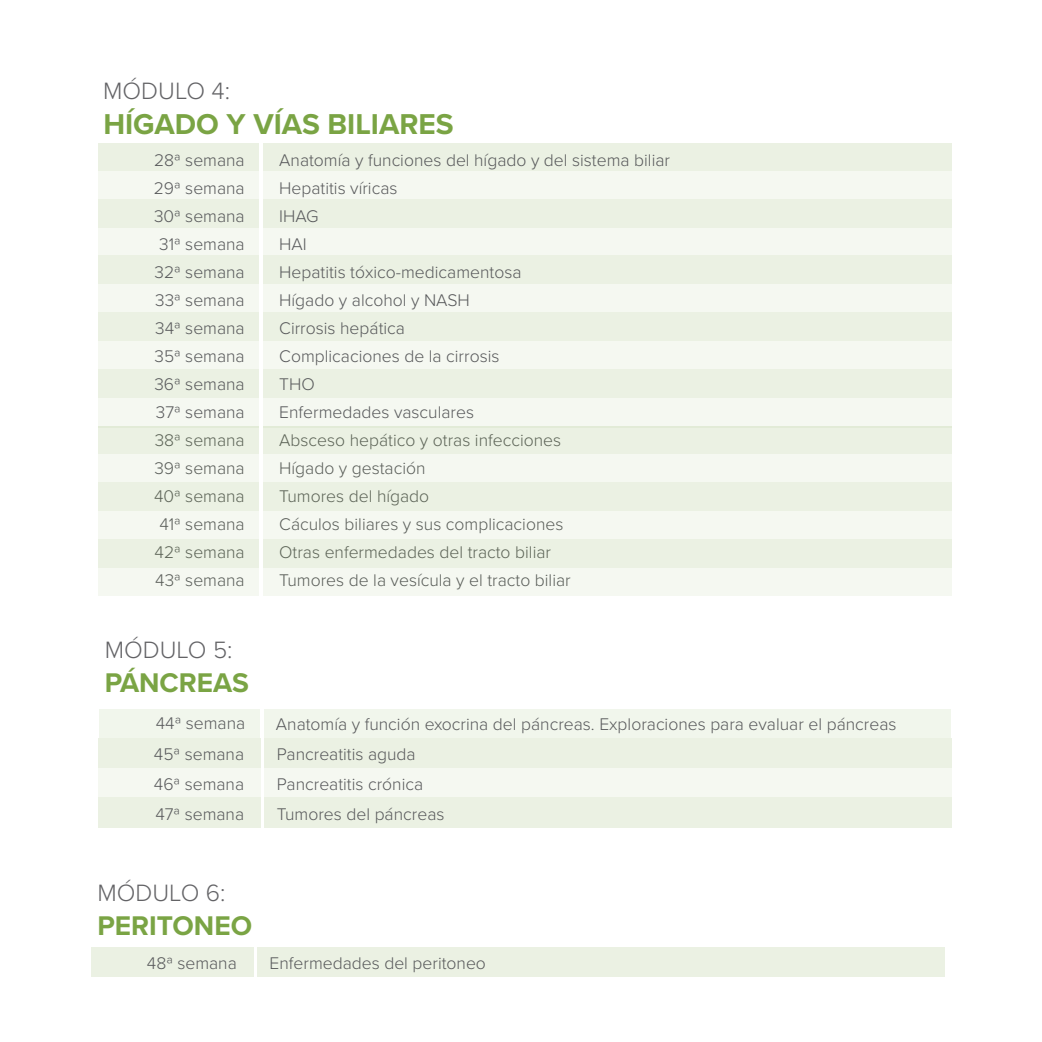
<style>
.page{position:relative;width:1042px;height:1042px;background:#fff}
.page>*{position:absolute;margin:0;border:0;box-sizing:border-box;transform-origin:0 0}
.t1{font:700 29.75px "Proxima Nova";color:#7aa444}
.t2{font:700 28px "Proxima Nova";color:#7aa444}
.t3{font:300 24.5px "Proxima Nova";color:#636366}
.t4{font:300 17.5px/28px "Proxima Nova";color:#57585a}
</style>
<div class="page">
<div style="left:99px;top:709px;width:161px;height:28px;background:#f1f6ec"></div>
<div style="left:265px;top:709px;width:686px;height:28px;background:#f1f6ec"></div>
<div style="left:98px;top:284px;width:161px;height:28px;background:#f5f8f1"></div>
<div style="left:98px;top:312px;width:161px;height:29px;background:#ebf1e3"></div>
<div style="left:98px;top:341px;width:161px;height:28px;background:#f5f8f1"></div>
<div style="left:98px;top:397px;width:161px;height:31px;background:#f5f8f1"></div>
<div style="left:98px;top:369px;width:161px;height:28px;background:#ebf1e3"></div>
<div style="left:98px;top:144px;width:161px;height:27px;background:#ebf1e3"></div>
<div style="left:98px;top:256px;width:161px;height:28px;background:#ebf1e3"></div>
<div style="left:98px;top:171px;width:161px;height:28px;background:#f5f8f1"></div>
<div style="left:98px;top:199px;width:161px;height:28px;background:#ebf1e3"></div>
<div style="left:98px;top:227px;width:161px;height:29px;background:#f5f8f1"></div>
<div style="left:263px;top:284px;width:688px;height:28px;background:#f5f8f1"></div>
<div style="left:263px;top:312px;width:688px;height:29px;background:#ebf1e3"></div>
<div style="left:263px;top:341px;width:688px;height:28px;background:#f5f8f1"></div>
<div style="left:263px;top:397px;width:688px;height:31px;background:#f5f8f1"></div>
<div style="left:263px;top:369px;width:688px;height:28px;background:#ebf1e3"></div>
<div style="left:263px;top:144px;width:688px;height:27px;background:#ebf1e3"></div>
<div style="left:263px;top:256px;width:688px;height:28px;background:#ebf1e3"></div>
<div style="left:263px;top:171px;width:688px;height:28px;background:#f5f8f1"></div>
<div style="left:263px;top:199px;width:688px;height:28px;background:#ebf1e3"></div>
<div style="left:263px;top:227px;width:688px;height:29px;background:#f5f8f1"></div>
<div style="left:98px;top:567px;width:161px;height:28px;background:#f5f8f1"></div>
<div style="left:98px;top:427px;width:161px;height:27px;background:#ebf1e3"></div>
<div style="left:98px;top:539px;width:161px;height:28px;background:#ebf1e3"></div>
<div style="left:98px;top:454px;width:161px;height:28px;background:#f5f8f1"></div>
<div style="left:98px;top:482px;width:161px;height:28px;background:#ebf1e3"></div>
<div style="left:98px;top:510px;width:161px;height:29px;background:#f5f8f1"></div>
<div style="left:263px;top:567px;width:688px;height:28px;background:#f5f8f1"></div>
<div style="left:263px;top:427px;width:688px;height:27px;background:#ebf1e3"></div>
<div style="left:263px;top:539px;width:688px;height:28px;background:#ebf1e3"></div>
<div style="left:263px;top:454px;width:688px;height:28px;background:#f5f8f1"></div>
<div style="left:263px;top:482px;width:688px;height:28px;background:#ebf1e3"></div>
<div style="left:263px;top:510px;width:688px;height:29px;background:#f5f8f1"></div>
<div style="left:264px;top:738px;width:687px;height:29px;background:#ebf1e3"></div>
<div style="left:264px;top:767px;width:687px;height:30px;background:#f5f8f1"></div>
<div style="left:264px;top:797px;width:687px;height:30px;background:#ebf1e3"></div>
<div style="left:98px;top:738px;width:163px;height:29px;background:#ebf1e3"></div>
<div style="left:98px;top:767px;width:163px;height:30px;background:#f5f8f1"></div>
<div style="left:98px;top:797px;width:163px;height:30px;background:#ebf1e3"></div>
<div style="left:257px;top:947px;width:687px;height:29px;background:#ebf1e3"></div>
<div style="left:91px;top:947px;width:162px;height:29px;background:#ebf1e3"></div>
<h3 class="t3" style="left:103px;top:73px;width:128px">MÓDULO 4:</h3>
<h1 class="t1" style="left:103px;top:102px;width:352px">HÍGADO Y VÍAS BILIARES</h1>
<p class="t4" style="left:154px;top:145px;width:92px;text-align:center">28ª semana<br>29ª semana<br>30ª semana<br>31ª semana<br>32ª semana<br>33ª semana<br>34ª semana<br>35ª semana<br>36ª semana<br>37ª semana<br>38ª semana<br>39ª semana<br>40ª semana<br>41ª semana<br>42ª semana<br>43ª semana</p>
<p class="t4" style="left:279px;top:145px;width:392px">Anatomía y funciones del hígado y del sistema biliar<br>Hepatitis víricas<br>IHAG<br>HAI<br>Hepatitis tóxico-medicamentosa<br>Hígado y alcohol y NASH<br>Cirrosis hepática<br>Complicaciones de la cirrosis<br>THO<br>Enfermedades vasculares<br>Absceso hepático y otras infecciones<br>Hígado y gestación<br>Tumores del hígado<br>Cáculos biliares y sus complicaciones<br>Otras enfermedades del tracto biliar<br>Tumores de la vesícula y el tracto biliar</p>
<h3 class="t3" style="left:105px;top:631px;width:129px">MÓDULO 5:</h3>
<h2 class="t2" style="left:105px;top:661px;width:146px">PÁNCREAS</h2>
<p class="t4" style="left:156px;top:708px;width:91px">44ª semana</p>
<p class="t4" style="left:276px;top:709px;width:622px">Anatomía y función exocrina del páncreas. Exploraciones para evaluar el páncreas</p>
<p class="t4" style="left:154px;top:738px;width:92px;line-height:29.8px;text-align:justify">45ª semana 46ª semana 47ª semana</p>
<p class="t4" style="left:277px;top:738px;width:169px;line-height:29.8px">Pancreatitis aguda<br>Pancreatitis crónica<br>Tumores del páncreas</p>
<h3 class="t3" style="left:97px;top:874px;width:130px">MÓDULO 6:</h3>
<h2 class="t2" style="left:97px;top:904px;width:156px">PERITONEO</h2>
<p class="t4" style="left:147px;top:948px;width:92px">48ª semana</p>
<p class="t4" style="left:270px;top:948px;width:218px">Enfermedades del peritoneo</p>
</div>
